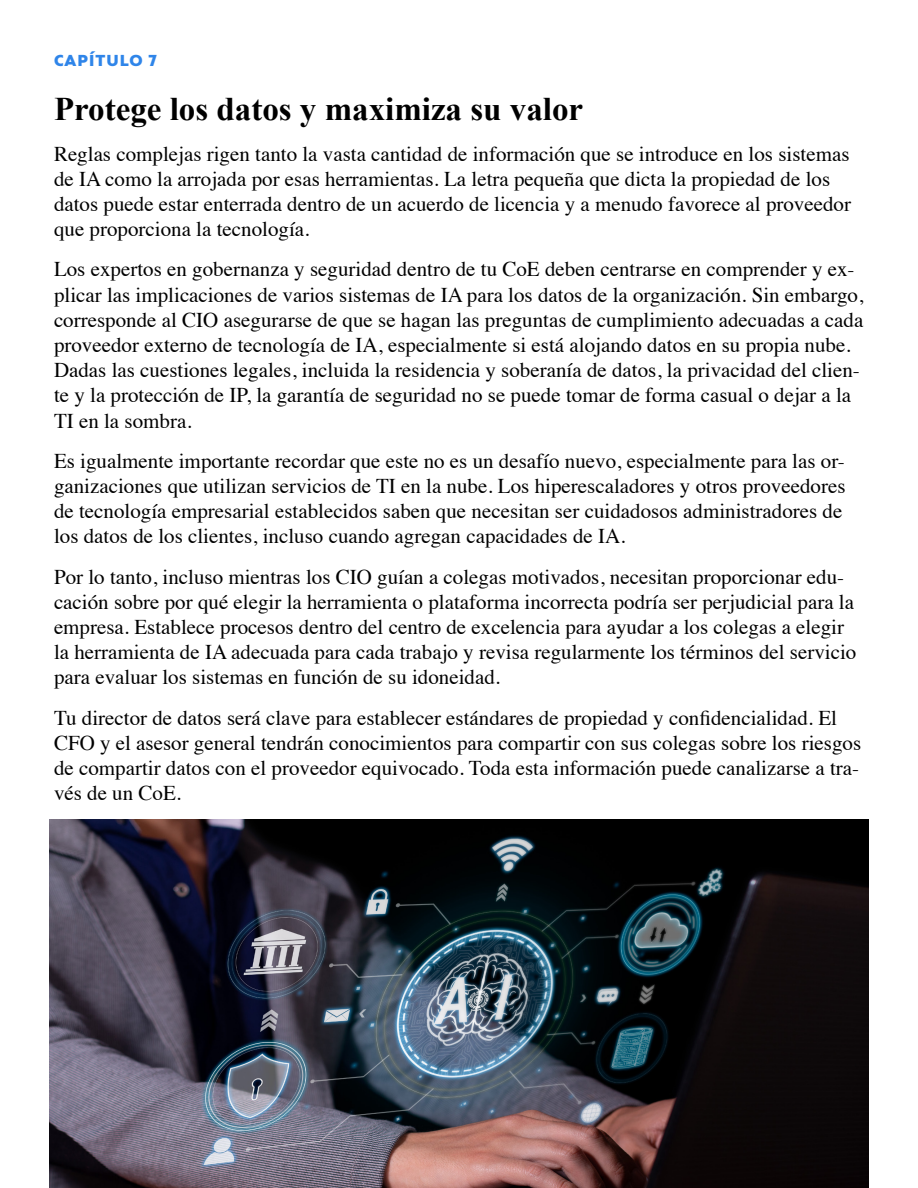
<style>
.page{position:relative;width:918px;height:1188px;background:#fff}
.page>*{position:absolute;margin:0;border:0;box-sizing:border-box;transform-origin:0 0}
.Normal__Web{font:700 33px "Times New Roman";color:#000}
.t1{font:21px/25.2px "Times";color:#000}
.Normal__Web-2{font:900 15px "Bw Modelica SS02";letter-spacing:.07em;color:#2f85e9}
</style>
<div class="page">
<img style="left:50px;top:819px;width:818px;height:369px">
<p class="Normal__Web-2" style="left:54px;top:50px;width:104px">CAPÍTULO 7</p>
<p class="Normal__Web" style="left:54px;top:86px;width:531px">Protege los datos y maximiza su valor</p>
<p class="t1" style="left:54px;top:139px;width:799px">Reglas complejas rigen tanto la vasta cantidad de información que se introduce en los sistemas de IA como la arrojada por esas herramientas. La letra pequeña que dicta la propiedad de los datos puede estar enterrada dentro de un acuerdo de licencia y a menudo favorece al proveedor que proporciona la tecnología.</p>
<p class="t1" style="left:54px;top:255px;width:811px">Los expertos en gobernanza y seguridad dentro de tu CoE deben centrarse en comprender y ex&shy;plicar las implicaciones de varios sistemas de IA para los datos de la organización. Sin embargo, corresponde al CIO asegurarse de que se hagan las preguntas de cumplimiento adecuadas a cada proveedor externo de tecnología de IA, especialmente si está alojando datos en su propia nube.<br>Dadas las cuestiones legales, incluida la residencia y soberanía de datos, la privacidad del clien&shy;te y la protección de IP, la garantía de seguridad no se puede tomar de forma casual o dejar a la TI en la sombra.</p>
<p class="t1" style="left:54px;top:446px;width:793px">Es igualmente importante recordar que este no es un desafío nuevo, especialmente para las or&shy;ganizaciones que utilizan servicios de TI en la nube. Los hiperescaladores y otros proveedores de tecnología empresarial establecidos saben que necesitan ser cuidadosos administradores de los datos de los clientes, incluso cuando agregan capacidades de IA.</p>
<p class="t1" style="left:54px;top:562px;width:804px">Por lo tanto, incluso mientras los CIO guían a colegas motivados, necesitan proporcionar edu&shy;cación sobre por qué elegir la herramienta o plataforma incorrecta podría ser perjudicial para la empresa. Establece procesos dentro del centro de excelencia para ayudar a los colegas a elegir la herramienta de IA adecuada para cada trabajo y revisa regularmente los términos del servicio para evaluar los sistemas en función de su idoneidad.</p>
<p class="t1" style="left:54px;top:703px;width:809px">Tu director de datos será clave para establecer estándares de propiedad y confidencialidad. El CFO y el asesor general tendrán conocimientos para compartir con sus colegas sobre los riesgos de compartir datos con el proveedor equivocado. Toda esta información puede canalizarse a tra&shy;vés de un CoE.</p>
</div>
